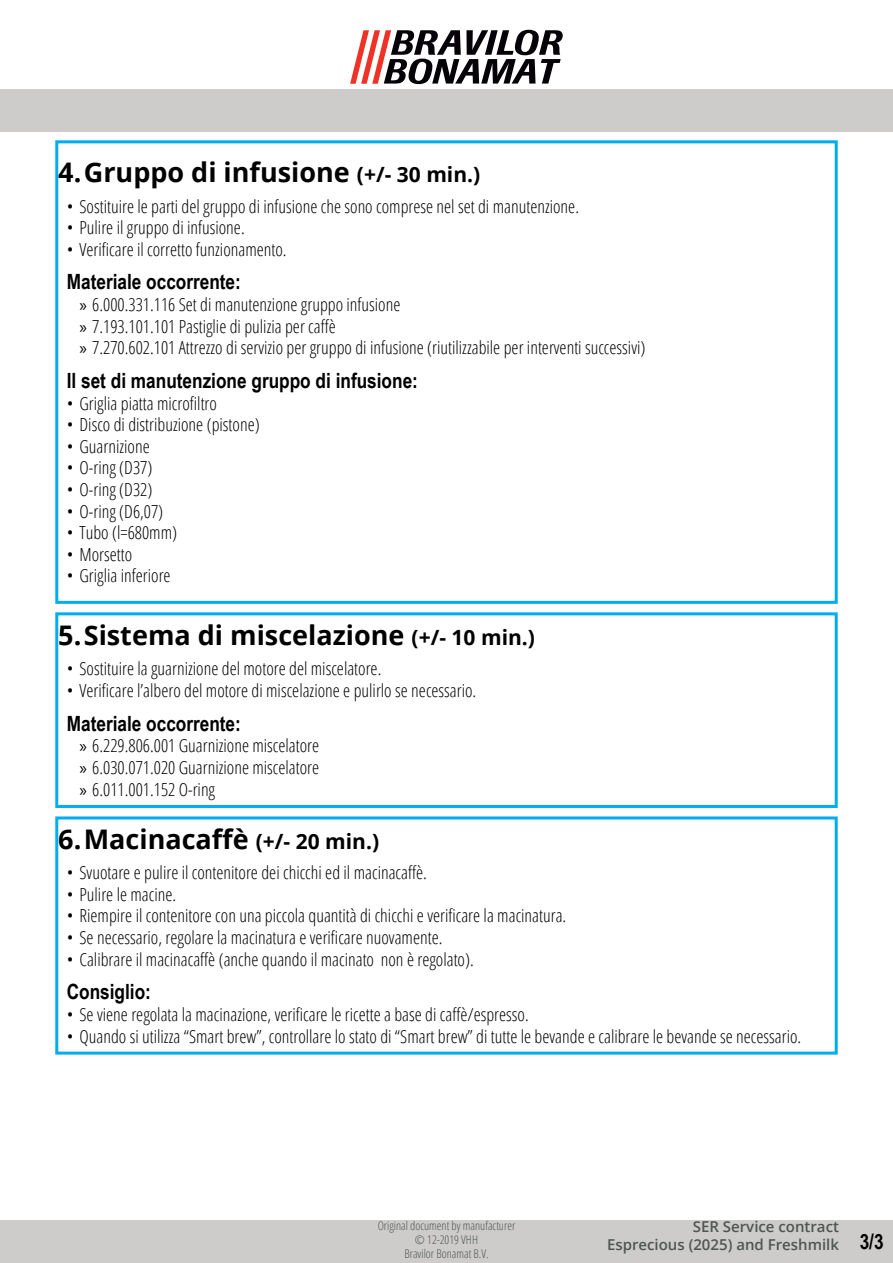
<style>
.page{position:relative;width:893px;height:1263px;background:#fff}
.page>*{position:absolute;margin:0;border:0;box-sizing:border-box;transform-origin:0 0}
.t1{font:700 27px "Open Sans";color:#000}
.Kop2_copy{font:700 21px "Arial Narrow";color:#000}
.t2{font:300 condensed 18px "Open Sans";color:#000}
.t3{font:600 15px/18px "Open Sans";color:#4f5651;text-align:right}
.t4{font:300 condensed 12px/14.4px "Open Sans";color:#4f5651;text-align:center}
.s1{font-size:21px}
.s2{font-family:"Myriad Pro";font-weight:400;font-stretch:normal}
</style>
<div class="page">
<div style="left:0;top:1220px;width:893px;height:43px;background:#cdccca"></div>
<div style="left:0;top:89px;width:893px;height:43px;background:#cdccca"></div>
<svg style="left:350px;top:30px;width:213px;height:54px"></svg>
<div style="left:55px;top:140px;width:783px;height:464px;border:3px solid #00aeef"></div>
<div style="left:55px;top:612px;width:783px;height:196px;border:3px solid #00aeef"></div>
<div style="left:55px;top:816px;width:783px;height:238px;border:3px solid #00aeef"></div>
<p class="t1" style="left:58px;top:154px;width:423px">4.Gruppo di infusione <span class="s1">(+/- 30 min.)</span></p>
<p class="t2" style="left:67px;top:194px;width:514px">• Sostituire le parti del gruppo di infusione che sono comprese nel set di manutenzione.</p>
<p class="t2" style="left:67px;top:215px;width:179px">• Pulire il gruppo di infusione.</p>
<p class="t2" style="left:67px;top:237px;width:221px">• Verificare il corretto funzionamento.</p>
<p class="Kop2_copy" style="left:67px;top:266px;width:176px">Materiale occorrente:</p>
<p class="t2" style="left:80px;top:292px;width:322px"><span class="s2">»</span> 6.000.331.116 Set di manutenzione gruppo infusione</p>
<p class="t2" style="left:80px;top:314px;width:258px"><span class="s2">»</span> 7.193.101.101 Pastiglie di pulizia per caffè</p>
<p class="t2" style="left:80px;top:335px;width:567px"><span class="s2">»</span> 7.270.602.101 Attrezzo di servizio per gruppo di infusione (riutilizzabile per interventi successivi)</p>
<p class="Kop2_copy" style="left:67px;top:365px;width:353px">Il set di manutenzione gruppo di infusione:</p>
<p class="t2" style="left:67px;top:391px;width:152px">• Griglia piatta microfi ltro</p>
<p class="t2" style="left:67px;top:412px;width:194px">• Disco di distribuzione (pistone)</p>
<p class="t2" style="left:67px;top:434px;width:85px">• Guarnizione</p>
<p class="t2" style="left:67px;top:456px;width:87px">• O-ring (D37)</p>
<p class="t2" style="left:67px;top:477px;width:87px">• O-ring (D32)</p>
<p class="t2" style="left:67px;top:499px;width:98px">• O-ring (D6,07)</p>
<p class="t2" style="left:67px;top:520px;width:112px">• Tubo (l=680mm)</p>
<p class="t2" style="left:67px;top:542px;width:67px">• Morsetto</p>
<p class="t2" style="left:67px;top:564px;width:105px">• Griglia inferiore</p>
<p class="t1" style="left:58px;top:616px;width:478px">5.Sistema di miscelazione <span class="s1">(+/- 10 min.)</span></p>
<p class="t2" style="left:67px;top:657px;width:316px">• Sostituire la guarnizione del motore del miscelatore.</p>
<p class="t2" style="left:67px;top:678px;width:411px">• Verificare l’albero del motore di miscelazione e pulirlo se necessario.</p>
<p class="Kop2_copy" style="left:67px;top:707px;width:176px">Materiale occorrente:</p>
<p class="t2" style="left:80px;top:734px;width:241px"><span class="s2">»</span> 6.229.806.001 Guarnizione miscelatore</p>
<p class="t2" style="left:80px;top:755px;width:241px"><span class="s2">»</span> 6.030.071.020 Guarnizione miscelatore</p>
<p class="t2" style="left:80px;top:777px;width:137px"><span class="s2">»</span> 6.011.001.152 O-ring</p>
<p class="t1" style="left:58px;top:820px;width:322px">6.Macinacaffè <span class="s1">(+/- 20 min.)</span></p>
<p class="t2" style="left:67px;top:860px;width:362px">• Svuotare e pulire il contenitore dei chicchi ed il macinacaffè.</p>
<p class="t2" style="left:67px;top:882px;width:111px">• Pulire le macine.</p>
<p class="t2" style="left:67px;top:904px;width:501px">• Riempire il contenitore con una piccola quantità di chicchi e verificare la macinatura.</p>
<p class="t2" style="left:67px;top:925px;width:377px">• Se necessario, regolare la macinatura e verificare nuovamente.</p>
<p class="t2" style="left:67px;top:947px;width:408px">• Calibrare il macinacaffè (anche quando il macinato non è regolato).</p>
<p class="Kop2_copy" style="left:67px;top:976px;width:86px">Consiglio:</p>
<p class="t2" style="left:67px;top:1002px;width:463px">• Se viene regolata la macinazione, verificare le ricette a base di caffè/espresso.</p>
<p class="t2" style="left:67px;top:1024px;width:736px">• Quando si utilizza “Smart brew”, controllare lo stato di “Smart brew” di tutte le bevande e calibrare le bevande se necessario.</p>
<p class="t4" style="left:378px;top:1218px;width:139px">Original document by manufacturer © 12-2019 VHH<br>Bravilor Bonamat B.V.</p>
<p class="t3" style="left:607px;top:1217px;width:233px">SER Service contract<br>Esprecious (2025) and Freshmilk</p>
<p class="Kop2_copy" style="left:860px;top:1226px;width:25px">3/3</p>
</div>
